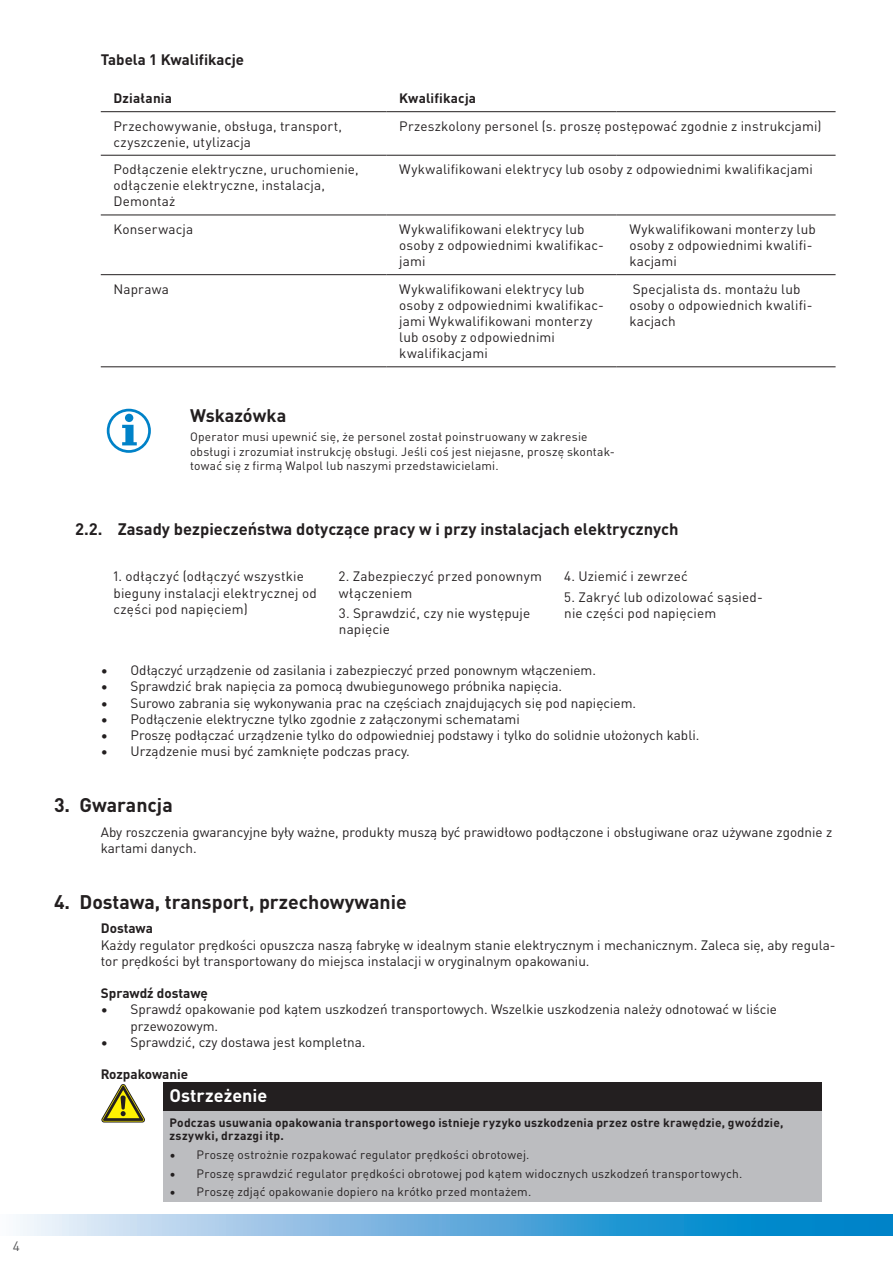
<style>
.page{position:relative;width:893px;height:1263px;background:#fff}
.page>*{position:absolute;margin:0;border:0;box-sizing:border-box;transform-origin:0 0}
.t1{font:700 19.5px "DIN Pro";color:#231f20}
.t2{font:700 18px "DIN Pro";color:#fff}
.t3{font:700 18px "DIN Pro";color:#231f20}
.t4{font:700 16.5px "DIN Pro";color:#231f20}
.t5{font:700 15px "DIN Pro";color:#231f20}
.t6{font:13.5px/16.2px "DIN Pro";color:#231f20}
.t7{font:700 13.5px "DIN Pro";color:#231f20}
.t8{font:13.5px "DIN Pro";color:#57585a}
.t9{font:12px/14.4px "DIN Pro";letter-spacing:.015em;color:#231f20}
.t10{font:700 12px/13.5px "DIN Pro";letter-spacing:.02em;color:#231f20}
</style>
<div class="page">
<svg style="left:20px;top:1214px;width:873px;height:21px"></svg>
<hr style="left:101px;top:155px;width:285px;height:1px;background:#231f20">
<hr style="left:386px;top:155px;width:231px;height:1px;background:#231f20">
<hr style="left:617px;top:155px;width:219px;height:1px;background:#231f20">
<hr style="left:101px;top:215px;width:285px;height:1px;background:#231f20">
<hr style="left:386px;top:215px;width:231px;height:1px;background:#231f20">
<hr style="left:617px;top:215px;width:219px;height:1px;background:#231f20">
<hr style="left:101px;top:274px;width:285px;height:1px;background:#231f20">
<hr style="left:386px;top:274px;width:231px;height:1px;background:#231f20">
<hr style="left:617px;top:274px;width:219px;height:1px;background:#231f20">
<hr style="left:101px;top:366px;width:285px;height:1px;background:#231f20">
<hr style="left:386px;top:366px;width:231px;height:1px;background:#231f20">
<hr style="left:617px;top:366px;width:219px;height:1px;background:#231f20">
<hr style="left:101px;top:111px;width:285px;height:1px;background:#231f20">
<hr style="left:386px;top:111px;width:231px;height:1px;background:#231f20">
<hr style="left:617px;top:111px;width:219px;height:1px;background:#231f20">
<svg style="left:107px;top:409px;width:44px;height:44px"></svg>
<div style="left:163px;top:1082px;width:659px;height:30px;background:#231f20"></div>
<div style="left:163px;top:1112px;width:659px;height:90px;background:#bcbdc0"></div>
<svg style="left:102px;top:1084px;width:43px;height:38px"></svg>
<p class="t8" style="left:13px;top:1236px;width:9px">4</p>
<p class="t5" style="left:101px;top:48px;width:145px">Tabela 1 Kwalifikacje</p>
<p class="t7" style="left:114px;top:88px;width:60px">Działania</p>
<p class="t7" style="left:399px;top:88px;width:78px">Kwalifikacja</p>
<p class="t6" style="left:114px;top:117px;width:230px">Przechowywanie, obsługa, transport, czyszczenie, utylizacja</p>
<p class="t6" style="left:399px;top:117px;width:424px">Przeszkolony personel (s. proszę postępować zgodnie z instrukcjami)</p>
<p class="t6" style="left:114px;top:160px;width:247px">Podłączenie elektryczne, uruchomienie, odłączenie elektryczne, instalacja,<br>Demontaż</p>
<p class="t6" style="left:399px;top:160px;width:415px">Wykwalifikowani elektrycy lub osoby z odpowiednimi kwalifikacjami</p>
<p class="t6" style="left:114px;top:220px;width:81px">Konserwacja</p>
<p class="t6" style="left:399px;top:220px;width:206px">Wykwalifikowani elektrycy lub osoby z odpowiednimi kwalifikac&shy;jami</p>
<p class="t6" style="left:629px;top:220px;width:188px">Wykwalifikowani monterzy lub osoby z odpowiednimi kwalifi&shy;kacjami</p>
<p class="t6" style="left:114px;top:280px;width:57px">Naprawa</p>
<p class="t6" style="left:399px;top:280px;width:206px">Wykwalifikowani elektrycy lub osoby z odpowiednimi kwalifikac&shy;jami Wykwalifikowani monterzy lub osoby z odpowiednimi kwalifikacjami</p>
<p class="t6" style="left:629px;top:280px;width:185px">Specjalista ds. montażu lub osoby o odpowiednich kwalifi&shy;kacjach</p>
<h2 class="t3" style="left:190px;top:402px;width:98px">Wskazówka</h2>
<p class="t9" style="left:190px;top:429px;width:427px">Operator musi upewnić się, że personel został poinstruowany w zakresie obsługi i zrozumiał instrukcję obsługi. Jeśli coś jest niejasne, proszę skontak&shy;tować się z firmą Walpol lub naszymi przedstawicielami.</p>
<p class="t4" style="left:75px;top:516px;width:605px">2.2. Zasady bezpieczeństwa dotyczące pracy w i przy instalacjach elektrycznych</p>
<p class="t6" style="left:114px;top:568px;width:205px">1. odłączyć (odłączyć wszystkie bieguny instalacji elektrycznej od części pod napięciem)</p>
<p class="t6" style="left:339px;top:568px;width:205px">2. Zabezpieczyć przed ponownym włączeniem</p>
<p class="t6" style="left:564px;top:568px;width:125px">4. Uziemić i zewrzeć</p>
<p class="t6" style="left:564px;top:588px;width:200px">5. Zakryć lub odizolować sąsied&shy;nie części pod napięciem</p>
<p class="t6" style="left:339px;top:604px;width:193px">3. Sprawdzić, czy nie występuje napięcie</p>
<p class="t6" style="left:101px;top:661px;width:497px">• Odłączyć urządzenie od zasilania i zabezpieczyć przed ponownym włączeniem.</p>
<p class="t6" style="left:101px;top:677px;width:463px">• Sprawdzić brak napięcia za pomocą dwubiegunowego próbnika napięcia.</p>
<p class="t6" style="left:101px;top:694px;width:537px">• Surowo zabrania się wykonywania prac na częściach znajdujących się pod napięciem.</p>
<p class="t6" style="left:101px;top:710px;width:420px">• Podłączenie elektryczne tylko zgodnie z załączonymi schematami</p>
<p class="t6" style="left:101px;top:726px;width:600px">• Proszę podłączać urządzenie tylko do odpowiedniej podstawy i tylko do solidnie ułożonych kabli.</p>
<p class="t6" style="left:101px;top:742px;width:311px">• Urządzenie musi być zamknięte podczas pracy.</p>
<h1 class="t1" style="left:54px;top:790px;width:120px">3. Gwarancja</h1>
<p class="t6" style="left:101px;top:823px;width:733px">Aby roszczenia gwarancyjne były ważne, produkty muszą być prawidłowo podłączone i obsługiwane oraz używane zgodnie z kartami danych.</p>
<h1 class="t1" style="left:54px;top:886px;width:354px">4. Dostawa, transport, przechowywanie</h1>
<p class="t7" style="left:101px;top:918px;width:54px">Dostawa</p>
<p class="t6" style="left:101px;top:936px;width:736px">Każdy regulator prędkości opuszcza naszą fabrykę w idealnym stanie elektrycznym i mechanicznym. Zaleca się, aby regula&shy;tor prędkości był transportowany do miejsca instalacji w oryginalnym opakowaniu.</p>
<p class="t7" style="left:101px;top:983px;width:109px">Sprawdź dostawę</p>
<p class="t6" style="left:131px;top:1000px;width:648px;text-indent:-30px">• Sprawdź opakowanie pod kątem uszkodzeń transportowych. Wszelkie uszkodzenia należy odnotować w liście przewozowym.</p>
<p class="t6" style="left:101px;top:1033px;width:266px">• Sprawdzić, czy dostawa jest kompletna.</p>
<p class="t7" style="left:101px;top:1064px;width:89px">Rozpakowanie</p>
<h2 class="t2" style="left:169px;top:1081px;width:99px">Ostrzeżenie</h2>
<p class="t10" style="left:169px;top:1115px;width:615px">Podczas usuwania opakowania transportowego istnieje ryzyko uszkodzenia przez ostre krawędzie, gwoździe, zszywki, drzazgi itp.</p>
<p class="t9" style="left:169px;top:1147px;width:361px">• Proszę ostrożnie rozpakować regulator prędkości obrotowej.</p>
<p class="t9" style="left:169px;top:1165px;width:574px">• Proszę sprawdzić regulator prędkości obrotowej pod kątem widocznych uszkodzeń transportowych.</p>
<p class="t9" style="left:169px;top:1184px;width:363px">• Proszę zdjąć opakowanie dopiero na krótko przed montażem.</p>
</div>
